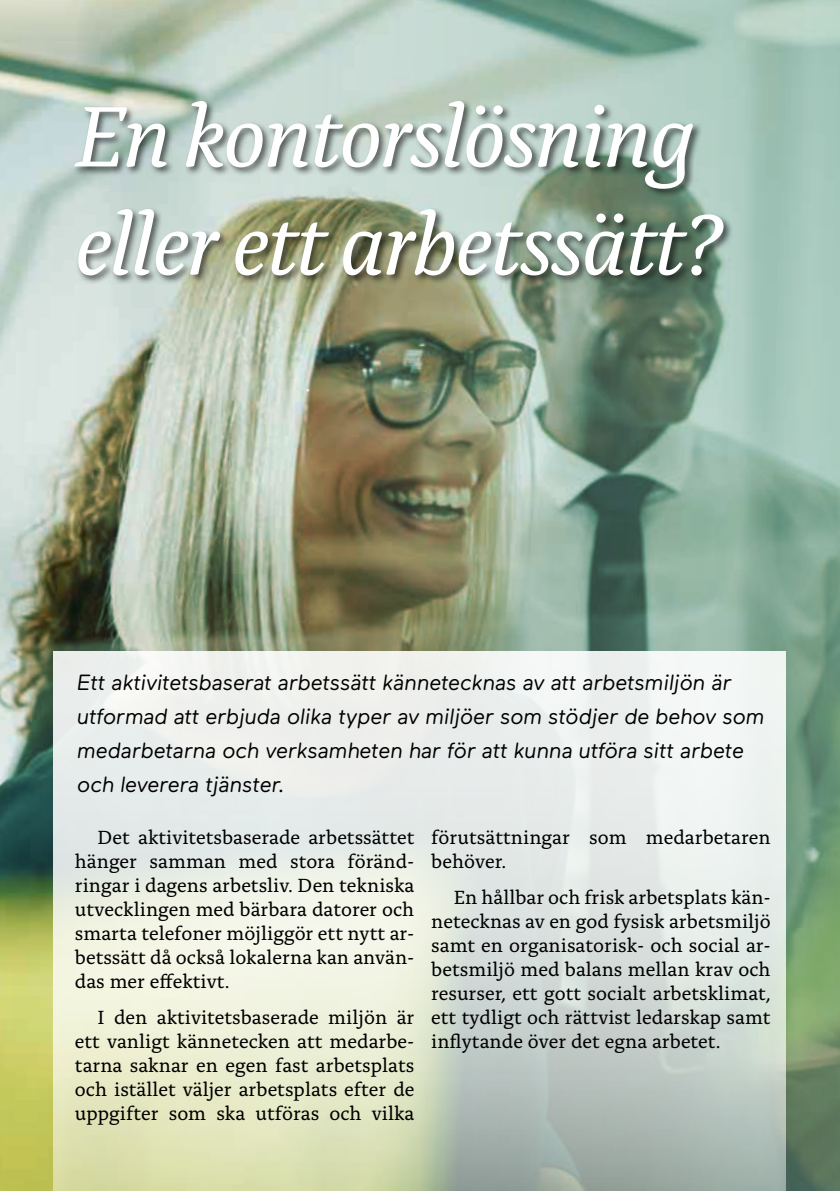
<style>
.page{position:relative;width:840px;height:1191px;background:#fff}
.page>*{position:absolute;margin:0;border:0;box-sizing:border-box;transform-origin:0 0}
.t1{font:italic 90px/108px "Alda OTCEV";letter-spacing:-.025em;color:#fff}
.t2{font:italic 22px/34px "Maax Rounded";letter-spacing:-.025em;color:#000}
.t3{font:20px/24px "Alda OTCEV";color:#000;text-align:justify}
</style>
<div class="page">
<img style="left:0;top:0;width:839px;height:1191px">
<svg style="left:54px;top:651px;width:731px;height:540px;background:#dfe5da"></svg>
<svg style="left:306px;top:388px;width:3px;height:4px"></svg>
<div style="left:72px;top:99px;width:660px;height:186px;background:#000;opacity:.6"></div>
<h1 class="t1" style="left:75px;top:74px;width:649px">En kontorslösning eller ett arbetssätt?</h1>
<p class="t2" style="left:77px;top:665px;width:688px">Ett aktivitetsbaserat arbetssätt kännetecknas av att arbetsmiljön är utformad att erbjuda olika typer av miljöer som stödjer de behov som medarbetarna och verksamheten har för att kunna utföra sitt arbete och leverera tjänster.</p>
<p class="t3" style="left:75px;top:824px;width:341px;text-indent:23px">Det aktivitetsbaserade arbetssättet hänger samman med stora föränd&shy;ringar i dagens arbetsliv. Den tekniska utvecklingen med bärbara datorer och smarta telefoner möjliggör ett nytt ar&shy;betssätt då också lokalerna kan använ&shy;das mer effektivt.</p>
<p class="t3" style="left:75px;top:1003px;width:341px;text-indent:23px">I den aktivitetsbaserade miljön är ett vanligt kännetecken att medarbe&shy;tarna saknar en egen fast arbetsplats och istället väljer arbetsplats efter de uppgifter som ska utföras och vilka</p>
<p class="t3" style="left:431px;top:824px;width:341px">förutsättningar som medarbetaren behöver.</p>
<p class="t3" style="left:431px;top:883px;width:341px;text-indent:23px">En hållbar och frisk arbetsplats kän&shy;netecknas av en god fysisk arbetsmiljö samt en organisatorisk- och social ar&shy;betsmiljö med balans mellan krav och resurser, ett gott socialt arbetsklimat, ett tydligt och rättvist ledarskap samt inflytande över det egna arbetet.</p>
</div>
